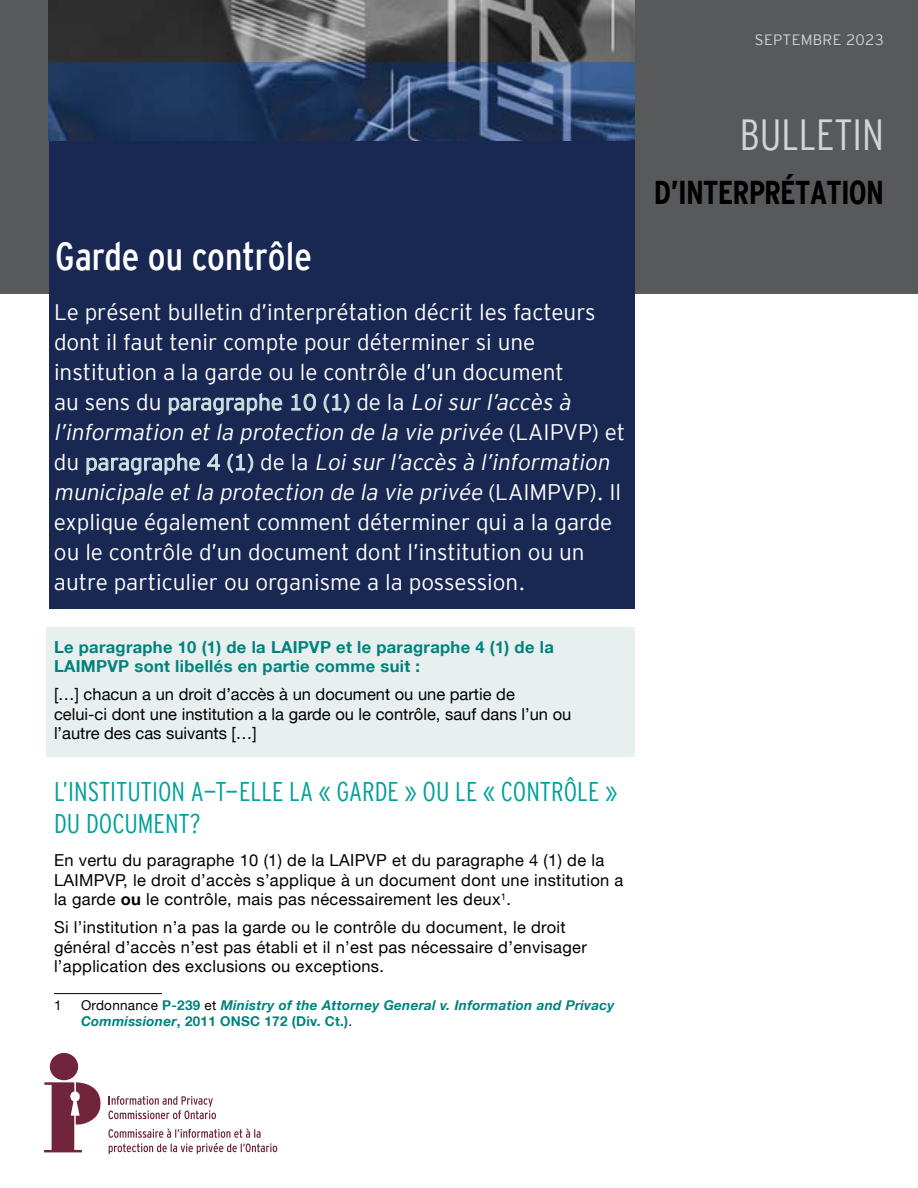
<style>
.page{position:relative;width:918px;height:1188px;background:#fff}
.page>*{position:absolute;margin:0;border:0;box-sizing:border-box;transform-origin:0 0}
.t1{font:43.5px "Interstate Cond Mono Lgt";color:#d1d3d4}
.t2{font:39px "Interstate Cond Mono";color:#fff}
.t3{font:700 33px "Interstate Cond Mono";letter-spacing:-.025em;color:#000}
.t4{font:27px/32.4px "Interstate Cond Mono Lgt";color:#00a09b}
.t5{font:22.5px/30px "Interstate Mono Lgt";color:#fff}
.t6{font:16.5px/19.5px "Helvetica Neue LT";letter-spacing:.02em;color:#000}
.t7{font:16.5px/19.5px "Helvetica Neue LT";color:#000}
.t8{font:700 16.5px/19.5px "Helvetica Neue LT";letter-spacing:.02em;color:#00827c}
.t9{font:15px "Interstate Mono Lgt";letter-spacing:.02em;color:#d1d3d4}
.t10{font:italic 700 13.5px/16.2px "Helvetica Neue LT";letter-spacing:.02em;color:#00827c}
.t11{font:13.5px "Helvetica Neue LT";color:#000}
.s1{color:#cce6e5}
.s2{font-style:italic}
.s3{font-weight:700}
.s4{font-weight:400;font-style:normal;color:#000}
.s5{font-style:normal}
</style>
<div class="page">
<div style="left:0;top:0;width:918px;height:294px;background:#58595b"></div>
<img style="left:49px;top:0;width:585px;height:63px">
<div style="left:49px;top:125px;width:585px;height:484px;background:#182853"></div>
<div style="left:46px;top:627px;width:589px;height:62px;background:#e7efef"></div>
<div style="left:46px;top:675px;width:589px;height:81px;background:#e7efef"></div>
<hr style="left:54px;top:993px;width:108px;height:1px;background:#000">
<div style="left:50px;top:1053px;width:28px;height:27px;background:#71253d;border-radius:50%"></div>
<svg style="left:44px;top:1082px;width:233px;height:72px"></svg>
<img style="left:49px;top:63px;width:585px;height:77px">
<h2 class="t2" style="left:55px;top:235px;width:258px">Garde ou contrôle</h2>
<p class="t5" style="left:54px;top:297px;width:573px">Le présent bulletin d’interprétation décrit les facteurs dont il faut tenir compte pour déterminer si une institution a la garde ou le contrôle d’un document<br>au sens du <span class="s1">paragraphe 10 (1)</span> de la <span class="s2">Loi sur l’accès à l’information et la protection de la vie privée</span> ( L A I P V P ) e t d u <span class="s1">p a ra g ra p h e 4 ( 1 )</span> d e l a <span class="s2">Loi sur l’accès à l’information municipale et la protection de la vie privée</span> ( L A I M P V P ) . I l explique également comment déterminer qui a la garde ou le contrôle d’un document dont l’institution ou un autre particulier ou organisme a la possession.</p>
<p class="t8" style="left:54px;top:637px;width:501px">Le paragraphe 10 (1) de la LAIPVP et le paragraphe 4 (1) de la<br>LAIMPVP sont libellés en partie comme suit :</p>
<p class="t7" style="left:54px;top:685px;width:519px">[…] chacun a un droit d’accès à un document ou une partie de celui-ci dont une institution a la garde ou le contrôle, sauf dans l’un ou l’autre des cas suivants […]</p>
<p class="t4" style="left:54px;top:775px;width:565px">L’INSTITUTION A-T-ELLE LA « GARDE » OU LE « CONTRÔLE »<br>DU DOCUMENT?</p>
<p class="t6" style="left:54px;top:850px;width:571px">En vertu du paragraphe 10 (1) de la LAIPVP et du paragraphe 4 (1) de la<br>LAIMPVP, le droit d’accès s’applique à un document dont une institution a la garde <span class="s3">ou</span> le contrôle, mais pas nécessairement les deux<sup>1</sup>.</p>
<p class="t6" style="left:54px;top:917px;width:534px">Si l’institution n’a pas la garde ou le contrôle du document, le droit général d’accès n’est pas établi et il n’est pas nécessaire d’envisager l’application des exclusions ou exceptions.</p>
<p class="t11" style="left:54px;top:997px;width:9px">1</p>
<p class="t10" style="left:81px;top:997px;width:535px"><span class="s4">Ordonnance</span> <span class="s5">P-239</span> <span class="s4">et</span> Ministry of the Attorney General v. Information and Privacy<br>Commissioner<span class="s5">, 2011 ONSC 172 (Div. Ct.)</span><span class="s4">.</span></p>
<p class="t9" style="left:755px;top:31px;width:131px">SEPTEMBRE 2023</p>
<h1 class="t1" style="left:740px;top:110px;width:146px">BULLETIN</h1>
<h3 class="t3" style="left:654px;top:174px;width:232px">D’INTERPRÉTATION</h3>
</div>
